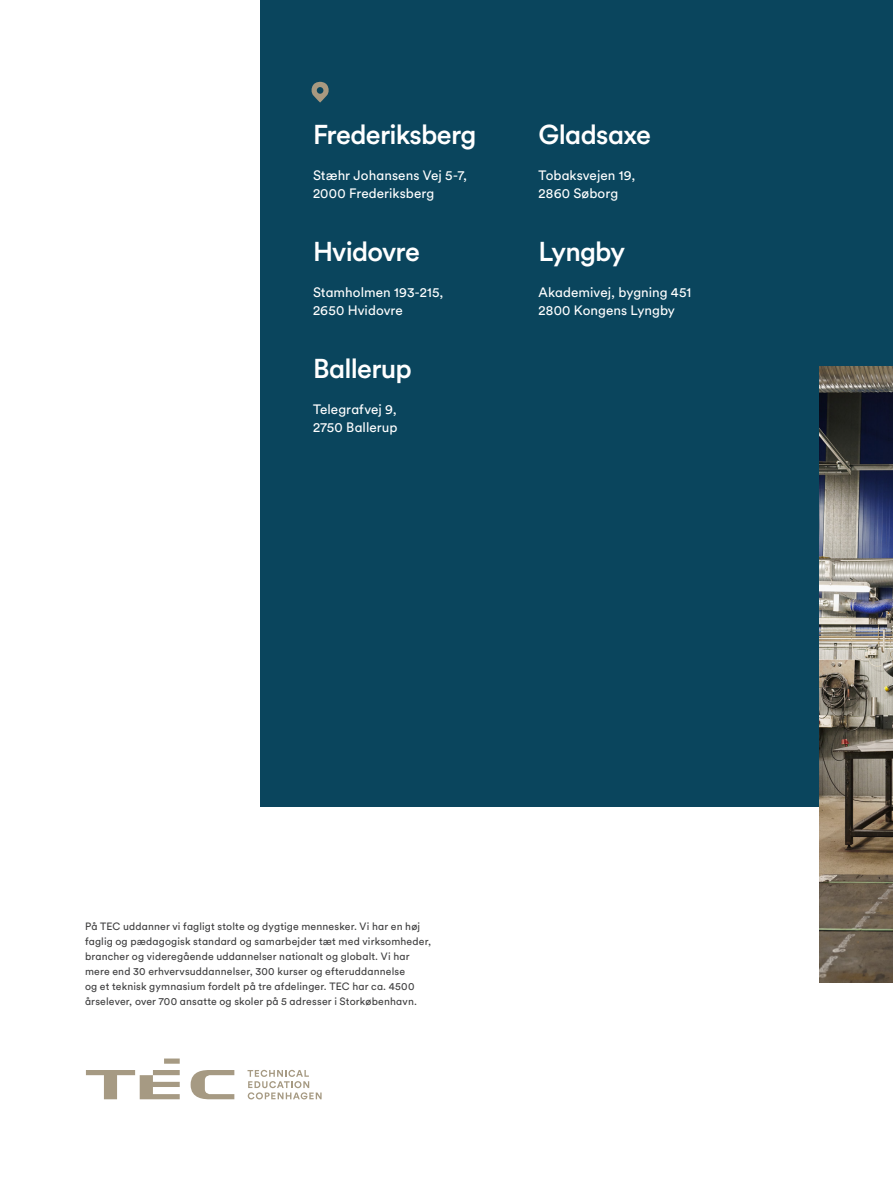
<style>
.page{position:relative;width:893px;height:1191px;background:#fff}
.page>*{position:absolute;margin:0;border:0;box-sizing:border-box;transform-origin:0 0}
.Billedtekst_15pt{font:500 27px "Circular Pro";letter-spacing:-.025em;color:#fff}
.Bokstekst_9_12_pt{font:13.5px/18px "Circular Pro";letter-spacing:.005em;color:#fff}
.Brødtekst_14_18_pt{font:10.5px/15px "Circular Pro";letter-spacing:.015em;color:#3e3e3f}
</style>
<div class="page">
<div style="left:261px;top:0;width:632px;height:807px;background:#0a455d"></div>
<svg style="left:247px;top:1069px;width:75px;height:30px"></svg>
<svg style="left:86px;top:1058px;width:148px;height:41px"></svg>
<img style="left:820px;top:366px;width:73px;height:616px">
<svg style="left:311px;top:82px;width:18px;height:21px"></svg>
<p class="Billedtekst_15pt" style="left:313px;top:116px;width:165px">Frederiksberg</p>
<p class="Bokstekst_9_12_pt" style="left:313px;top:165px;width:156px">Stæhr Johansens Vej 5-7,<br>2000 Frederiksberg</p>
<p class="Billedtekst_15pt" style="left:313px;top:233px;width:108px">Hvidovre</p>
<p class="Bokstekst_9_12_pt" style="left:313px;top:282px;width:132px">Stamholmen 193-215,</p>
<p class="Bokstekst_9_12_pt" style="left:313px;top:300px;width:91px">2650 Hvidovre</p>
<p class="Billedtekst_15pt" style="left:313px;top:350px;width:100px">Ballerup</p>
<p class="Bokstekst_9_12_pt" style="left:313px;top:399px;width:85px">Telegrafvej 9,</p>
<p class="Bokstekst_9_12_pt" style="left:313px;top:417px;width:86px">2750 Ballerup</p>
<p class="Billedtekst_15pt" style="left:539px;top:116px;width:114px">Gladsaxe</p>
<p class="Bokstekst_9_12_pt" style="left:539px;top:165px;width:98px">Tobaksvejen 19,</p>
<p class="Bokstekst_9_12_pt" style="left:539px;top:183px;width:81px">2860 Søborg</p>
<p class="Billedtekst_15pt" style="left:539px;top:233px;width:88px">Lyngby</p>
<p class="Bokstekst_9_12_pt" style="left:539px;top:282px;width:154px">Akademivej, bygning 451</p>
<p class="Bokstekst_9_12_pt" style="left:539px;top:300px;width:138px">2800 Kongens Lyngby</p>
<p class="Brødtekst_14_18_pt" style="left:85px;top:918px;width:348px">På TEC uddanner vi fagligt stolte og dygtige mennesker. Vi har en høj faglig og pædagogisk standard og samarbejder tæt med virksomheder, brancher og videregående uddannelser nationalt og globalt. Vi har mere end 30 erhvervsuddannelser, 300 kurser og efteruddannelse<br>og et teknisk gymnasium fordelt på tre afdelinger. TEC har ca. 4500 årselever, over 700 ansatte og skoler på 5 adresser i Storkøbenhavn.</p>
</div>
